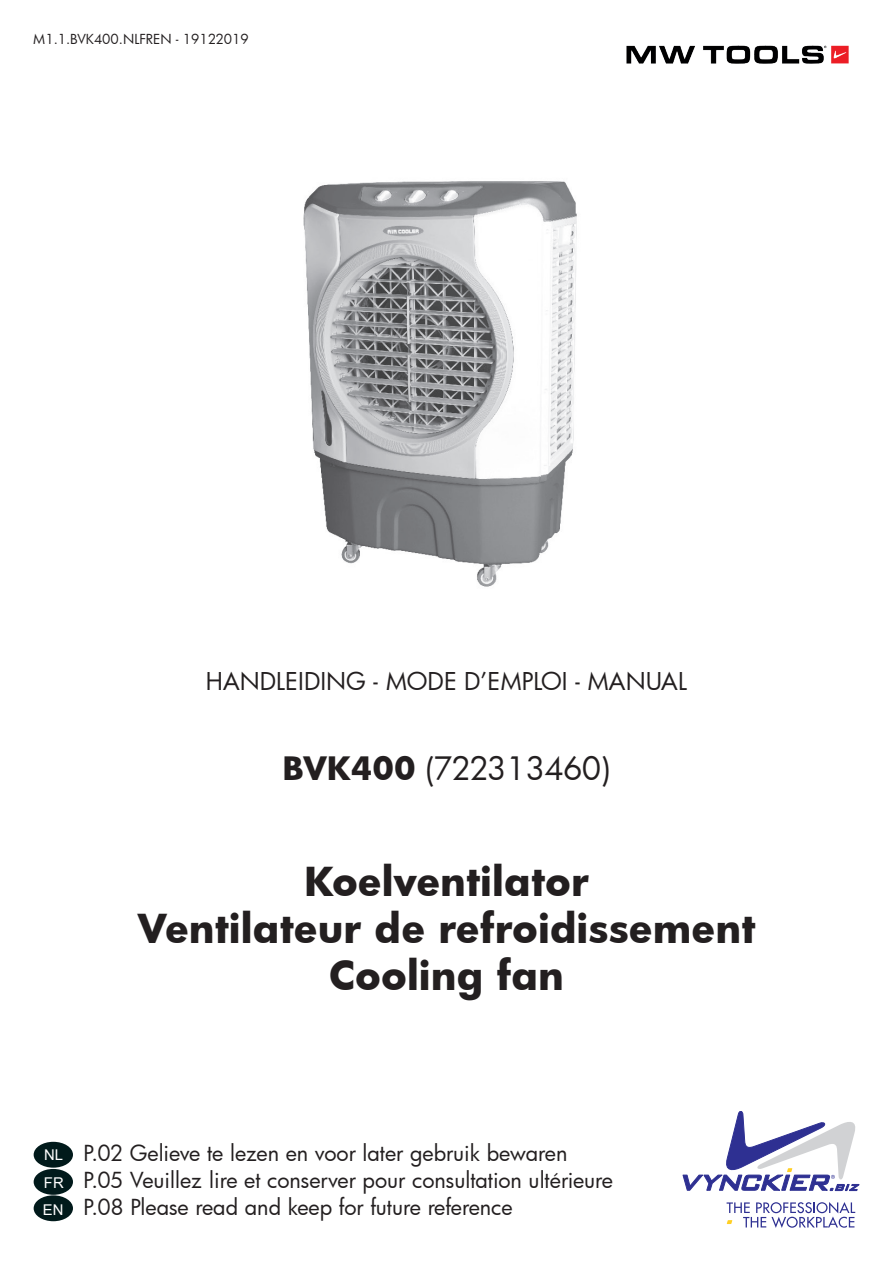
<style>
.page{position:relative;width:893px;height:1263px;background:#fff}
.page>*{position:absolute;margin:0;border:0;box-sizing:border-box;transform-origin:0 0}
.t1{font:700 39px/46.8px "Futura";color:#231f20;text-align:center}
.t2{font:31.5px "Futura";letter-spacing:-.02em;color:#231f20}
.t3{font:24px "Futura";color:#231f20}
.t4{font:21.6px/27px "Futura";letter-spacing:-.005em;color:#231f20}
.t5{font:14.85px/26.5px "Arial";color:#fff}
.t6{font:13.5px "Futura";color:#231f20}
.s1{font-weight:700}
</style>
<div class="page">
<img style="left:626px;top:45px;width:223px;height:19px">
<div style="left:34px;top:1169px;width:39px;height:26px;background:#011a1b;border-radius:50%"></div>
<div style="left:34px;top:1195px;width:39px;height:26px;background:#011a1b;border-radius:50%"></div>
<div style="left:34px;top:1142px;width:39px;height:26px;background:#011a1b;border-radius:50%"></div>
<svg style="left:683px;top:1111px;width:176px;height:79px"></svg>
<svg style="left:727px;top:1202px;width:128px;height:26px"></svg>
<img style="left:303px;top:181px;width:274px;height:406px">
<p class="t6" style="left:33px;top:30px;width:217px">M1.1.BVK400.NLFREN - 19122019</p>
<p class="t3" style="left:206px;top:665px;width:483px">HANDLEIDING - MODE D’EMPLOI - MANUAL</p>
<h2 class="t2" style="left:283px;top:747px;width:329px"><span class="s1">BVK400</span> (722313460)</h2>
<h1 class="t1" style="left:138px;top:857px;width:619px">Koelventilator<br>Ventilateur de refroidissement<br>Cooling fan</h1>
<p class="t5" style="left:44px;top:1141px;width:20px">NL</p>
<p class="t5" style="left:43px;top:1170px;width:22px">FR<br>EN</p>
<p class="t4" style="left:83px;top:1139px;width:531px">P.02 Gelieve te lezen en voor later gebruik bewaren<br>P.05 Veuillez lire et conserver pour consultation ultérieure<br>P.08 Please read and keep for future reference</p>
</div>
